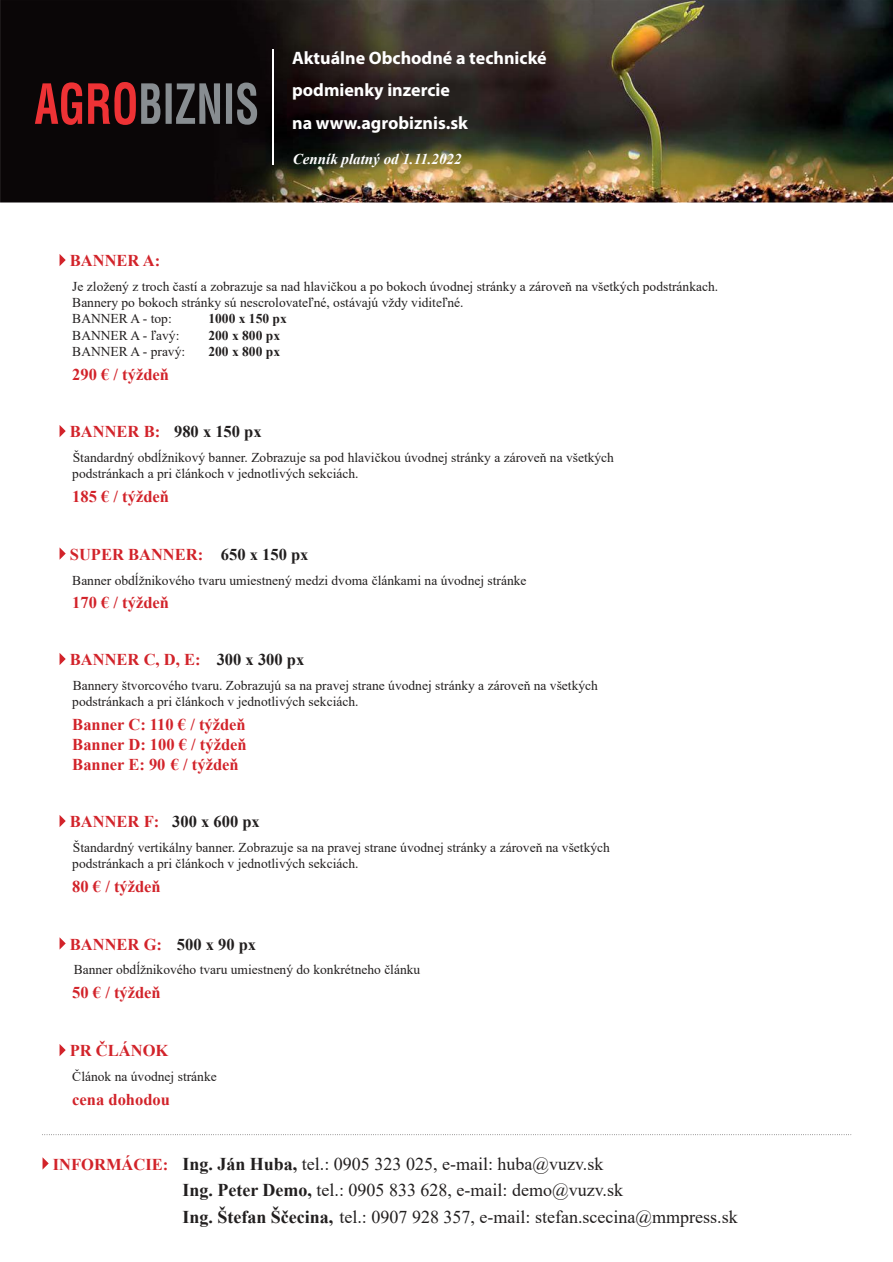
<style>
.page{position:relative;width:893px;height:1262px;background:#fff}
.page>*{position:absolute;margin:0;border:0;box-sizing:border-box;transform-origin:0 0}
.t1{font:18px/26.5px "Times New Roman";color:#221f1f}
.t2{font:700 18px/32.4px "Myriad Pro";color:#fff}
.t3{font:700 16.5px/19.8px "Times New Roman";color:#d2232a;text-align:justify}
.t4{font:700 16.5px "Times New Roman";color:#221f1f}
.t5{font:italic 700 15px "Times New Roman";color:#fefefe}
.t6{font:13.5px/16.2px "Times New Roman";color:#221f1f}
.t7{font:700 13.5px "Times New Roman";color:#221f1f}
.s1{color:#d2232a}
.s2{color:#221f1f}
.s3{font-weight:700;font-size:16.5px;color:#d2232a}
.s4{font-weight:700}
</style>
<div class="page">
<img style="left:0;top:0;width:893px;height:202px">
<img style="left:288px;top:69px;width:271px;height:99px">
<hr style="left:272px;top:50px;width:1px;height:115px;background:#fff">
<svg style="left:35px;top:82px;width:222px;height:43px;background:#613537"></svg>
<svg style="left:60px;top:254px;width:6px;height:12px"></svg>
<svg style="left:60px;top:425px;width:6px;height:12px"></svg>
<svg style="left:60px;top:815px;width:6px;height:12px"></svg>
<svg style="left:60px;top:938px;width:6px;height:11px"></svg>
<svg style="left:60px;top:1044px;width:6px;height:12px"></svg>
<svg style="left:60px;top:653px;width:6px;height:12px"></svg>
<svg style="left:42px;top:1134px;width:809px;height:1px"></svg>
<svg style="left:43px;top:1158px;width:6px;height:11px"></svg>
<svg style="left:60px;top:548px;width:6px;height:11px"></svg>
<h1 class="t2" style="left:292px;top:43px;width:256px">Aktuálne Obchodné a technické podmienky inzercie<br>na www.agrobiznis.sk</h1>
<p class="t5" style="left:293px;top:154px;width:170px">Cenník platný od 1.11.2022</p>
<p class="t3" style="left:70px;top:252px;width:92px">BANNER A:</p>
<p class="t6" style="left:72px;top:279px;width:647px">Je zložený z troch častí a zobrazuje sa nad hlavičkou a po bokoch úvodnej stránky a zároveň na všetkých podstránkach.<br>Bannery po bokoch stránky sú nescrolovateľné, ostávajú vždy viditeľné.<br>BANNER A - top:</p>
<p class="t7" style="left:208px;top:314px;width:80px">1000 x 150 px</p>
<p class="t6" style="left:72px;top:328px;width:109px">BANNER A - ľavý:</p>
<p class="t7" style="left:208px;top:330px;width:73px">200 x 800 px</p>
<p class="t6" style="left:72px;top:344px;width:114px">BANNER A - pravý:</p>
<p class="t7" style="left:208px;top:346px;width:73px">200 x 800 px</p>
<p class="t3" style="left:72px;top:366px;width:98px">290 € / týždeň</p>
<p class="t4" style="left:70px;top:426px;width:193px"><span class="s1">BANNER B:</span> 980 x 150 px</p>
<p class="t6" style="left:72px;top:450px;width:543px">Štandardný obdĺžnikový banner. Zobrazuje sa pod hlavičkou úvodnej stránky a zároveň na všetkých podstránkach a pri článkoch v jednotlivých sekciách.</p>
<p class="t3" style="left:72px;top:488px;width:98px">185 € / týždeň</p>
<p class="t3" style="left:70px;top:546px;width:240px">SUPER BANNER: <span class="s2">650 x 150 px</span></p>
<p class="t6" style="left:72px;top:573px;width:456px">Banner obdĺžnikového tvaru umiestnený medzi dvoma článkami na úvodnej stránke</p>
<p class="t3" style="left:72px;top:594px;width:98px">170 € / týždeň</p>
<p class="t3" style="left:70px;top:651px;width:236px">BANNER C, D, E: <span class="s2">300 x 300 px</span></p>
<p class="t6" style="left:72px;top:678px;width:527px">Bannery štvorcového tvaru. Zobrazujú sa na pravej strane úvodnej stránky a zároveň na všetkých podstránkach a pri článkoch v jednotlivých sekciách.</p>
<p class="t3" style="left:72px;top:716px;width:176px">Banner C: 110 € / týždeň Banner D: 100 € / týždeň Banner E: 90 € / týždeň</p>
<p class="t4" style="left:70px;top:816px;width:191px"><span class="s1">BANNER F:</span> 300 x 600 px</p>
<p class="t6" style="left:72px;top:840px;width:539px">Štandardný vertikálny banner. Zobrazuje sa na pravej strane úvodnej stránky a zároveň na všetkých podstránkach a pri článkoch v jednotlivých sekciách.</p>
<p class="t3" style="left:72px;top:878px;width:90px">80 € / týždeň</p>
<p class="t3" style="left:70px;top:936px;width:188px">BANNER G: <span class="s2">500 x 90 px</span></p>
<p class="t6" style="left:74px;top:963px;width:348px">Banner obdĺžnikového tvaru umiestnený do konkrétneho článku</p>
<p class="t3" style="left:72px;top:984px;width:90px">50 € / týždeň</p>
<p class="t3" style="left:70px;top:1042px;width:100px">PR ČLÁNOK</p>
<p class="t6" style="left:72px;top:1069px;width:146px">Článok na úvodnej stránke</p>
<p class="t3" style="left:72px;top:1091px;width:99px">cena dohodou</p>
<h1 class="t1" style="left:182px;top:1152px;width:557px;text-indent:-129px"><span class="s3">INFORMÁCIE:</span> <span class="s4">Ing. Ján Huba,</span> tel.: 0905 323 025, e-mail: huba@vuzv.sk<br><span class="s4">Ing. Peter Demo,</span> tel.: 0905 833 628, e-mail: demo@vuzv.sk<br><span class="s4">Ing. Štefan Ščecina,</span> tel.: 0907 928 357, e-mail: stefan.scecina@mmpress.sk</h1>
</div>
